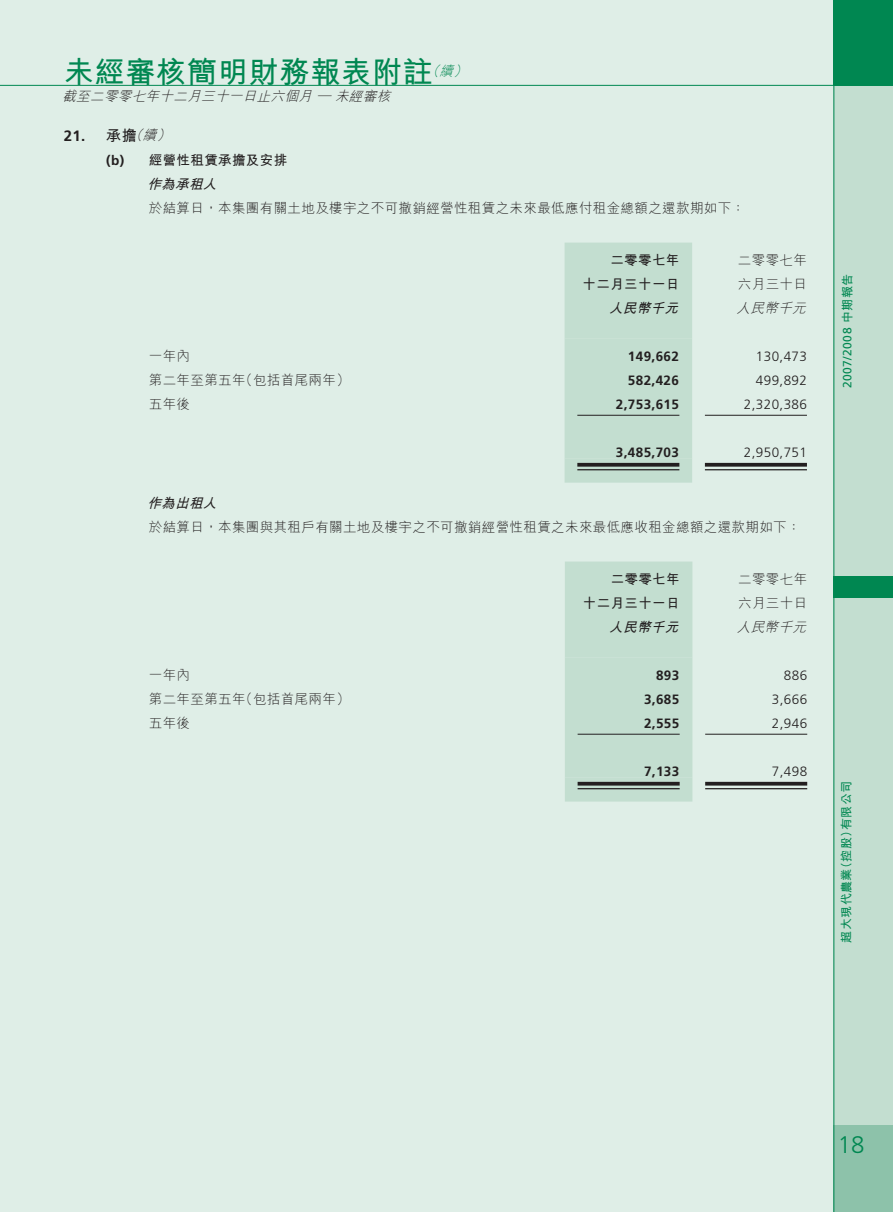
<style>
.page{position:relative;width:893px;height:1212px;background:#dfeee7}
.page>*{position:absolute;margin:0;border:0;box-sizing:border-box;transform-origin:0 0}
.t1{font:30px "M Hei HK Bold E Ten B5 H";letter-spacing:.03em;color:#008751}
.t2{font:300 24px "Frutiger";color:#008751}
.t3{font:700 15px "Frutiger";color:#231f20}
.t4{font:13.5px "M Hei HK Light E Ten B5 H";letter-spacing:.03em;color:#231f20}
.t5{font:700 13.5px "Frutiger";letter-spacing:.03em;color:#231f20}
.t6{font:300 13.5px "Frutiger";letter-spacing:.03em;color:#231f20}
.t7{font:13.5px/24px "M Hei HK Bold E Ten B5 H";letter-spacing:.03em;color:#231f20}
.t8{font:italic 13.5px "M Hei HK Light E Ten B5 H";color:#231f20}
.t9{font:italic 13.5px "M Hei HK Bold E Ten B5 H";color:#231f20}
.t10{font:italic 13.5px "M Hei HK Light E Ten B5 H";color:#008751}
.t11{font:12px "M Hei HK Bold E Ten B5 H";letter-spacing:.04em;color:#008751}
.t12{font:12px "Frutiger";letter-spacing:.04em;color:#008751}
.s1{font-family:"M Hei HK Bold E Ten B5 H";font-weight:400}
.s2{font-family:"M Hei HK Light E Ten B5 H";font-weight:400;font-style:italic;font-size:13.5px}
.s3{font-family:"Frutiger";font-weight:700}
.s4{font-style:italic}
.s5{font-family:"M Hei HK Bold E Ten B5 H"}
</style>
<div class="page">
<div style="left:833px;top:83px;width:60px;height:1129px;background:#c3ded0"></div>
<div style="left:833px;top:0;width:60px;height:85px;background:#008751"></div>
<div style="left:833px;top:577px;width:60px;height:21px;background:#008751"></div>
<div style="left:833px;top:1125px;width:60px;height:87px;background:#8dc2aa"></div>
<hr style="left:833px;top:0;width:1px;height:1212px;background:#008751">
<hr style="left:0;top:85px;width:893px;height:1px;background:#008751">
<div style="left:565px;top:243px;width:127px;height:240px;background:#c3ded0"></div>
<hr style="left:577px;top:415px;width:102px;height:1px;background:#231f20">
<hr style="left:705px;top:415px;width:102px;height:1px;background:#231f20">
<svg style="left:577px;top:463px;width:102px;height:4px"></svg>
<hr style="left:577px;top:469px;width:102px;height:1px;background:#231f20">
<svg style="left:705px;top:463px;width:102px;height:4px"></svg>
<hr style="left:705px;top:469px;width:102px;height:1px;background:#231f20">
<div style="left:565px;top:561px;width:127px;height:240px;background:#c3ded0"></div>
<hr style="left:578px;top:734px;width:102px;height:1px;background:#231f20">
<hr style="left:705px;top:734px;width:102px;height:1px;background:#231f20">
<hr style="left:578px;top:782px;width:102px;height:3px;background:#231f20">
<hr style="left:578px;top:788px;width:102px;height:1px;background:#231f20">
<hr style="left:705px;top:782px;width:102px;height:3px;background:#231f20">
<hr style="left:705px;top:788px;width:102px;height:1px;background:#231f20">
<h1 class="t1" style="left:64px;top:60px;width:371px">未經審核簡明財務報表附註</h1>
<p class="t10" style="left:426px;top:66px;width:46px">（續）</p>
<p class="t8" style="left:62px;top:91px;width:333px">截至二零零七年十二月三十一日止六個月 — 未經審核</p>
<p class="t3" style="left:64px;top:130px;width:112px">21. <span class="s1">承擔</span><span class="s2">（續）</span></p>
<p class="t7" style="left:147px;top:150px;width:141px;text-indent:-41px"><span class="s3">(b)</span> 經營性租賃承擔及安排<span class="s4">作為承租人</span></p>
<p class="t4" style="left:149px;top:203px;width:598px">於結算日，本集團有關土地及樓宇之不可撤銷經營性租賃之未來最低應付租金總額之還款期如下：</p>
<p class="t7" style="left:610px;top:250px;width:71px">二零零七年</p>
<p class="t4" style="left:738px;top:255px;width:71px">二零零七年</p>
<p class="t7" style="left:583px;top:274px;width:98px">十二月三十一日</p>
<p class="t4" style="left:738px;top:279px;width:71px">六月三十日</p>
<p class="t9" style="left:609px;top:303px;width:74px">人民幣千元</p>
<p class="t8" style="left:737px;top:303px;width:74px">人民幣千元</p>
<p class="t4" style="left:149px;top:351px;width:43px">一年內</p>
<p class="t5" style="left:628px;top:351px;width:53px">149,662</p>
<p class="t6" style="left:756px;top:350px;width:53px">130,473</p>
<p class="t4" style="left:149px;top:375px;width:203px">第二年至第五年（包括首尾兩年）</p>
<p class="t5" style="left:628px;top:375px;width:53px">582,426</p>
<p class="t6" style="left:756px;top:374px;width:53px">499,892</p>
<p class="t4" style="left:149px;top:399px;width:43px">五年後</p>
<p class="t5" style="left:616px;top:399px;width:65px">2,753,615</p>
<p class="t6" style="left:744px;top:398px;width:65px">2,320,386</p>
<p class="t5" style="left:616px;top:447px;width:65px">3,485,703</p>
<p class="t6" style="left:744px;top:446px;width:65px">2,950,751</p>
<p class="t9" style="left:147px;top:498px;width:74px">作為出租人</p>
<p class="t4" style="left:149px;top:521px;width:653px">於結算日，本集團與其租戶有關土地及樓宇之不可撤銷經營性租賃之未來最低應收租金總額之還款期如下：</p>
<p class="t7" style="left:611px;top:569px;width:71px">二零零七年</p>
<p class="t4" style="left:738px;top:574px;width:71px">二零零七年</p>
<p class="t7" style="left:583px;top:593px;width:98px">十二月三十一日</p>
<p class="t4" style="left:738px;top:598px;width:71px">六月三十日</p>
<p class="t9" style="left:609px;top:622px;width:74px">人民幣千元</p>
<p class="t8" style="left:737px;top:622px;width:74px">人民幣千元</p>
<p class="t4" style="left:149px;top:670px;width:43px">一年內</p>
<p class="t5" style="left:656px;top:670px;width:25px">893</p>
<p class="t6" style="left:784px;top:669px;width:25px">886</p>
<p class="t4" style="left:149px;top:694px;width:203px">第二年至第五年（包括首尾兩年）</p>
<p class="t5" style="left:644px;top:694px;width:37px">3,685</p>
<p class="t6" style="left:772px;top:693px;width:37px">3,666</p>
<p class="t4" style="left:149px;top:718px;width:43px">五年後</p>
<p class="t5" style="left:644px;top:718px;width:37px">2,555</p>
<p class="t6" style="left:772px;top:717px;width:37px">2,946</p>
<p class="t5" style="left:644px;top:766px;width:37px">7,133</p>
<p class="t6" style="left:772px;top:765px;width:37px">7,498</p>
<p class="t12" style="left:842px;top:388px;width:116px;rotate:-90deg">2007/2008 <span class="s5">中期報告</span></p>
<p class="t11" style="left:842px;top:943px;width:163px;rotate:-90deg">超大現代農業（控股）有限公司</p>
<h2 class="t2" style="left:838px;top:1135px;width:28px">18</h2>
</div>
